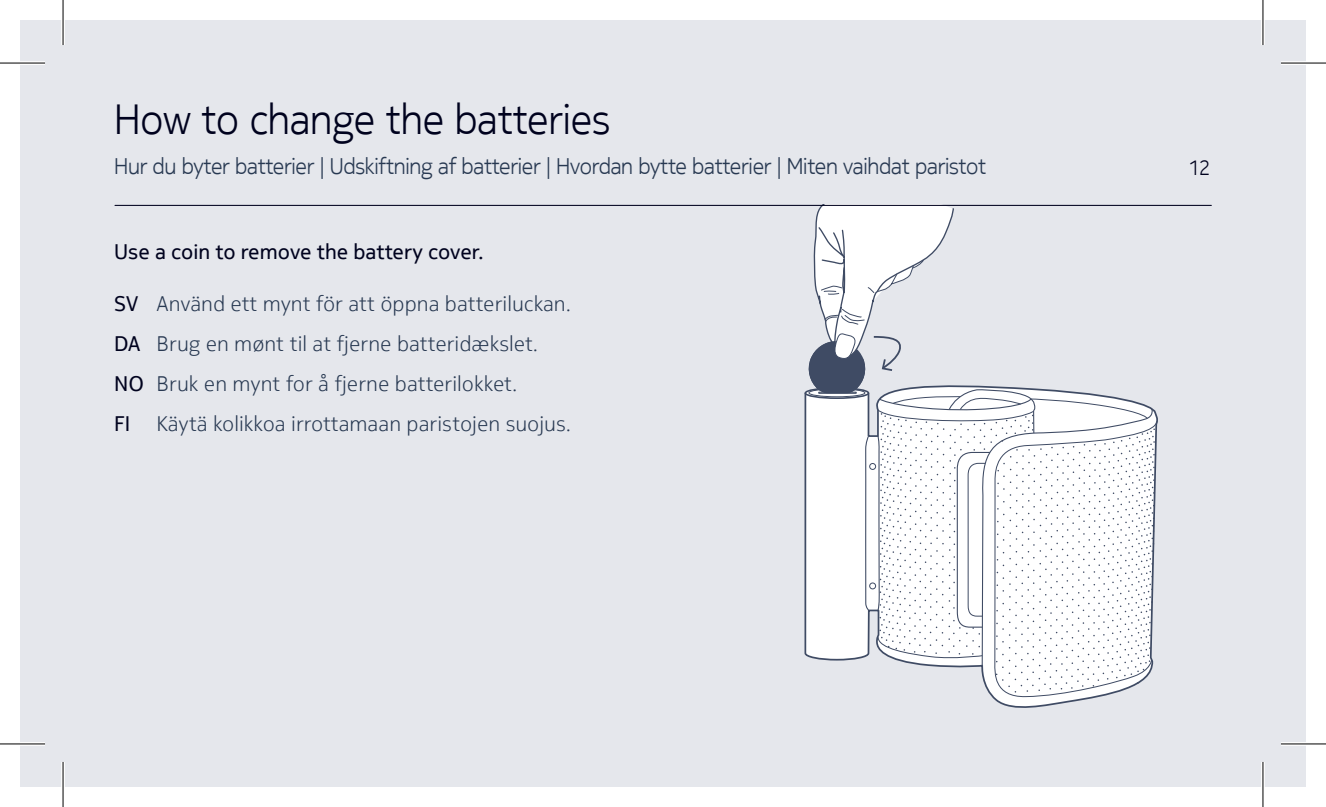
<style>
.page{position:relative;width:1326px;height:807px;background:#fff}
.page>*{position:absolute;margin:0;border:0;box-sizing:border-box;transform-origin:0 0}
.t1{font:300 42px "Nokia Pure Headline";color:#00021e}
.t2{font:300 22.5px "Nokia Pure Headline";letter-spacing:-.01em;color:#283952}
.t3{font:300 21px/39.9px "Nokia Pure Text";color:#283952}
.t4{font:21px "Nokia Pure Text";color:#00021e}
.t5{font:300 21px "Nokia Pure Text";color:#00021e}
.s1{font-weight:400;color:#00021e}
</style>
<div class="page">
<div style="left:1262px;top:20px;width:43px;height:766px;background:#e5e7ec"></div>
<div style="left:20px;top:20px;width:1242px;height:766px;background:#e5e7ec"></div>
<svg style="left:804px;top:394px;width:353px;height:314px"></svg>
<svg style="left:992px;top:420px;width:165px;height:277px"></svg>
<div style="left:804px;top:387px;width:65px;height:12px;border:2px solid #3f4b64;border-radius:50%"></div>
<svg style="left:805px;top:206px;width:349px;height:486px"></svg>
<hr style="left:115px;top:205px;width:1096px;height:1px;background:#00021e">
<hr style="left:0;top:61px;width:45px;height:4px;background:#fff">
<hr style="left:1280px;top:61px;width:45px;height:4px;background:#fff">
<svg style="left:0;top:742px;width:45px;height:3px"></svg>
<svg style="left:1281px;top:741px;width:44px;height:4px"></svg>
<hr style="left:61px;top:0;width:4px;height:45px;background:#fff">
<hr style="left:61px;top:761px;width:4px;height:45px;background:#fff">
<svg style="left:1261px;top:0;width:3px;height:45px"></svg>
<svg style="left:1260px;top:762px;width:4px;height:44px"></svg>
<hr style="left:0;top:62px;width:45px;height:2px;background:#000">
<hr style="left:1280px;top:62px;width:45px;height:2px;background:#000">
<hr style="left:0;top:743px;width:45px;height:1px;background:#000">
<hr style="left:1280px;top:743px;width:45px;height:1px;background:#000">
<hr style="left:62px;top:0;width:2px;height:45px;background:#000">
<hr style="left:62px;top:761px;width:2px;height:45px;background:#000">
<hr style="left:1262px;top:0;width:1px;height:45px;background:#000">
<hr style="left:1262px;top:761px;width:1px;height:45px;background:#000">
<h1 class="t1" style="left:114px;top:94px;width:497px">How to change the batteries</h1>
<p class="t2" style="left:114px;top:152px;width:873px">Hur du byter batterier | Udskiftning af batterier | Hvordan bytte batterier | Miten vaihdat paristot</p>
<p class="t5" style="left:1189px;top:154px;width:22px">12</p>
<p class="t4" style="left:114px;top:238px;width:371px">Use a coin to remove the battery cover.</p>
<p class="t3" style="left:114px;top:284px;width:458px"><span class="s1">SV</span> Använd ett mynt för att öppna batteriluckan.<br><span class="s1">DA</span> Brug en mønt til at fjerne batteridækslet.<br><span class="s1">NO</span> Bruk en mynt for å fjerne batterilokket.<br><span class="s1">FI</span> Käytä kolikkoa irrottamaan paristojen suojus.</p>
</div>
